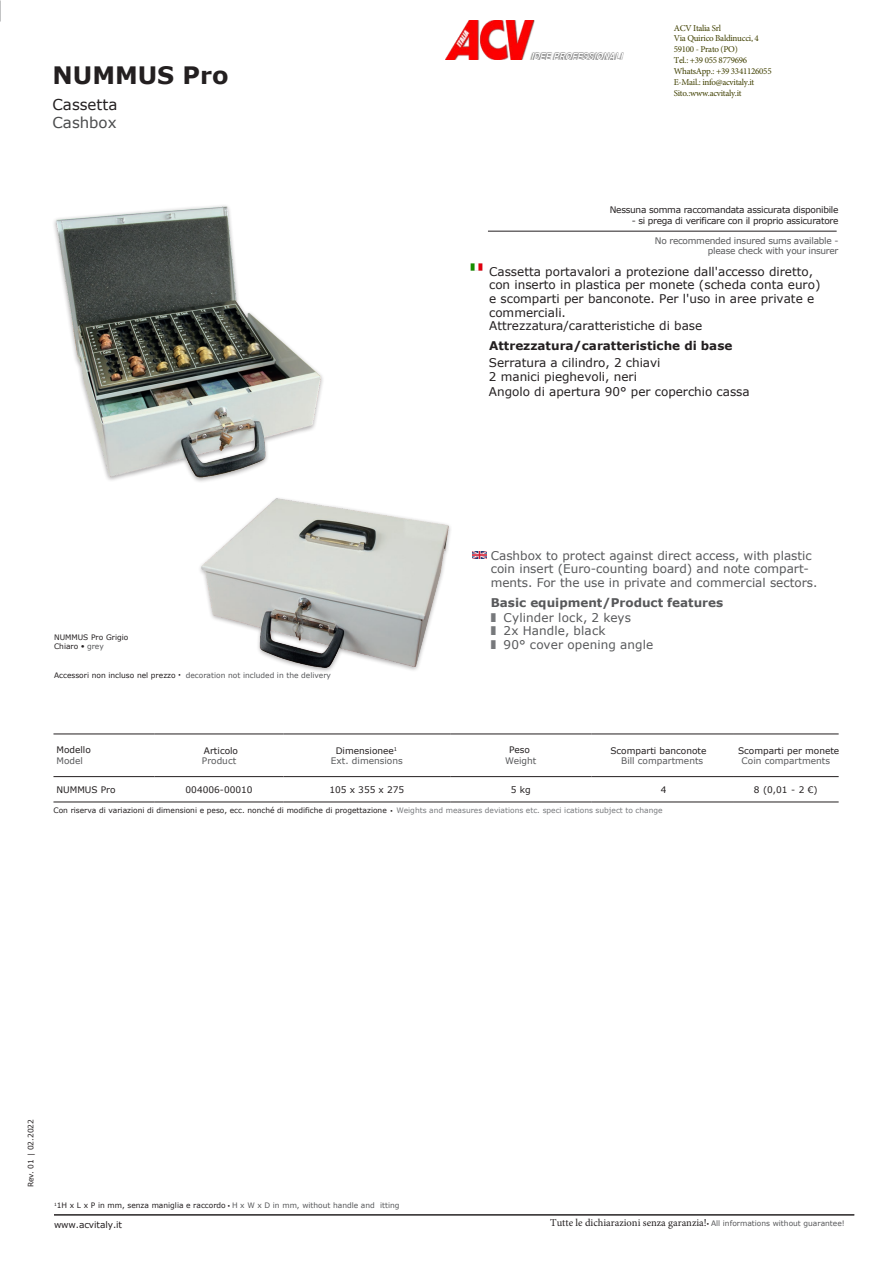
<style>
.page{position:relative;width:893px;height:1263px;background:#fff}
.page>*{position:absolute;margin:0;border:0;box-sizing:border-box;transform-origin:0 0}
.t1{font:700 24px "Verdana";color:#231f20}
.t2{font:15px "Verdana";color:#231f20}
.t3{font:15px "Verdana";color:#4b4c4d}
.t4{font:12px/13.5px "Verdana";color:#231f20}
.t5{font:12px/13.5px "Verdana";color:#57585a}
.t6{font:700 12px "Verdana";color:#231f20}
.t7{font:700 12px "Verdana";color:#57585a}
.t8{font:10.5px "Minion Pro";color:#231f20}
.t9{font:9px/10.9px "Minion Pro";letter-spacing:-.03em;color:#404000}
.t10{font:9px "Verdana";letter-spacing:-.01em;color:#231f20}
.t11{font:9px "Verdana";letter-spacing:-.03em;color:#231f20}
.t12{font:9px/10.2px "Verdana";color:#57585a;text-align:center}
.t13{font:9px/10.5px "Verdana";letter-spacing:-.03em;color:#57585a;text-align:right}
.t14{font:7.5px/9px "Verdana";color:#231f20}
.t15{font:7.5px "Verdana";color:#57585a}
.t16{font:7.5px "Verdana";color:#76787b}
.s1{color:#57585a}
.s2{color:#231f20}
</style>
<div class="page">
<svg style="left:53px;top:777px;width:786px;height:25px"></svg>
<hr style="left:53px;top:734px;width:102px;height:1px;background:#231f20">
<hr style="left:155px;top:734px;width:129px;height:1px;background:#231f20">
<hr style="left:284px;top:734px;width:166px;height:1px;background:#231f20">
<hr style="left:450px;top:734px;width:141px;height:1px;background:#231f20">
<hr style="left:591px;top:734px;width:142px;height:1px;background:#231f20">
<hr style="left:733px;top:734px;width:106px;height:1px;background:#231f20">
<hr style="left:53px;top:776px;width:102px;height:1px;background:#231f20">
<hr style="left:155px;top:776px;width:129px;height:1px;background:#231f20">
<hr style="left:284px;top:776px;width:166px;height:1px;background:#231f20">
<hr style="left:450px;top:776px;width:141px;height:1px;background:#231f20">
<hr style="left:591px;top:776px;width:142px;height:1px;background:#231f20">
<hr style="left:733px;top:776px;width:106px;height:1px;background:#231f20">
<hr style="left:53px;top:802px;width:102px;height:1px;background:#231f20">
<hr style="left:155px;top:802px;width:129px;height:1px;background:#231f20">
<hr style="left:284px;top:802px;width:166px;height:1px;background:#231f20">
<hr style="left:450px;top:802px;width:141px;height:1px;background:#231f20">
<hr style="left:591px;top:802px;width:142px;height:1px;background:#231f20">
<hr style="left:733px;top:802px;width:106px;height:1px;background:#231f20">
<img style="left:54px;top:205px;width:269px;height:277px">
<img style="left:472px;top:551px;width:15px;height:7px">
<svg style="left:470px;top:263px;width:12px;height:8px"></svg>
<img style="left:201px;top:498px;width:247px;height:169px">
<hr style="left:488px;top:231px;width:349px;height:1px;background:#231f20">
<hr style="left:54px;top:1214px;width:800px;height:1px;background:#231f20">
<svg style="left:0;top:0;width:1px;height:22px"></svg>
<img style="left:446px;top:21px;width:178px;height:39px">
<h1 class="t1" style="left:53px;top:59px;width:178px">NUMMUS Pro</h1>
<p class="t2" style="left:53px;top:94px;width:66px">Cassetta</p>
<p class="t3" style="left:53px;top:112px;width:66px">Cashbox</p>
<p class="t14" style="left:54px;top:633px;width:76px">NUMMUS Pro Grigio<br>Chiaro ● <span class="s1">grey</span></p>
<p class="t15" style="left:54px;top:670px;width:278px"><span class="s2">Accessori non incluso nel prezzo</span> <sup>●</sup> decoration not included in the delivery</p>
<p class="t9" style="left:674px;top:22px;width:99px">ACV Italia Srl<br>Via Quirico Baldinucci, 4<br>59100 - Prato (PO)<br>Tel.: +39 055 8779696<br>WhatsApp.: +39 3341126055<br>E-Mail.: info@acvitaly.it<br>Sito.:www.acvitaly.it</p>
<p class="t11" style="left:610px;top:204px;width:230px">Nessuna somma raccomandata assicurata disponibile</p>
<p class="t11" style="left:632px;top:214px;width:208px">- si prega di verificare con il proprio assicuratore</p>
<p class="t13" style="left:655px;top:235px;width:185px">No recommended insured sums available - please check with your insurer</p>
<p class="t4" style="left:489px;top:265px;width:333px">Cassetta portavalori a protezione dall'accesso diretto, con inserto in plastica per monete (scheda conta euro) e scomparti per banconote. Per l'uso in aree private e commerciali.<br>Attrezzatura/caratteristiche di base</p>
<p class="t6" style="left:489px;top:337px;width:245px">Attrezzatura/caratteristiche di base</p>
<p class="t4" style="left:489px;top:355px;width:262px;line-height:14.4px">Serratura a cilindro, 2 chiavi<br>2 manici pieghevoli, neri<br>Angolo di apertura 90° per coperchio cassa</p>
<p class="t5" style="left:491px;top:548px;width:328px">Cashbox to protect against direct access, with plastic coin insert (Euro-counting board) and note compart&shy;ments. For the use in private and commercial sectors.</p>
<p class="t7" style="left:491px;top:594px;width:234px">Basic equipment/Product features</p>
<p class="t5" style="left:504px;top:611px;width:151px">Cylinder lock, 2 keys<br>2x Handle, black<br>90° cover opening angle</p>
<p class="t10" style="left:56px;top:744px;width:36px">Modello</p>
<p class="t12" style="left:56px;top:755px;width:28px">Model</p>
<p class="t10" style="left:204px;top:744px;width:36px">Articolo</p>
<p class="t12" style="left:202px;top:755px;width:36px">Product</p>
<p class="t12" style="left:331px;top:745px;width:73px"><span class="s2">Dimensionee</span><sup>1<br></sup>Ext. dimensions</p>
<p class="t10" style="left:509px;top:744px;width:22px">Peso</p>
<p class="t12" style="left:505px;top:755px;width:33px">Weight</p>
<p class="t10" style="left:610px;top:744px;width:98px">Scomparti banconote</p>
<p class="t12" style="left:621px;top:755px;width:84px">Bill compartments</p>
<p class="t10" style="left:738px;top:744px;width:103px">Scomparti per monete</p>
<p class="t12" style="left:742px;top:755px;width:90px">Coin compartments</p>
<p class="t10" style="left:56px;top:783px;width:61px">NUMMUS Pro</p>
<p class="t10" style="left:186px;top:783px;width:69px">004006-00010</p>
<p class="t10" style="left:329px;top:783px;width:76px">105 x 355 x 275</p>
<p class="t10" style="left:511px;top:783px;width:21px">5 kg</p>
<p class="t10" style="left:661px;top:783px;width:7px">4</p>
<p class="t10" style="left:754px;top:783px;width:65px">8 (0,01 - 2 €)</p>
<p class="t14" style="left:53px;top:806px;width:335px">Con riserva di variazioni di dimensioni e peso, ecc. nonché di modifiche di progettazione</p>
<p class="t16" style="left:390px;top:805px;width:274px"><sup>●</sup> Weights and measures deviations etc. speci ications subject to change</p>
<p class="t14" style="left:26px;top:1187px;width:70px;rotate:-90deg">Rev. 01 | 02.2022</p>
<p class="t14" style="left:54px;top:1201px;width:347px"><sup>1</sup>1H x L x P in mm, senza maniglia e raccordo ● <span class="s1">H x W x D in mm, without handle and itting</span></p>
<p class="t8" style="left:550px;top:1216px;width:158px">Tutte le dichiarazioni senza garanzia!</p>
<p class="t10" style="left:54px;top:1218px;width:70px">www.acvitaly.it</p>
<p class="t15" style="left:707px;top:1218px;width:140px"><sup>●</sup> All informations without guarantee!</p>
</div>
